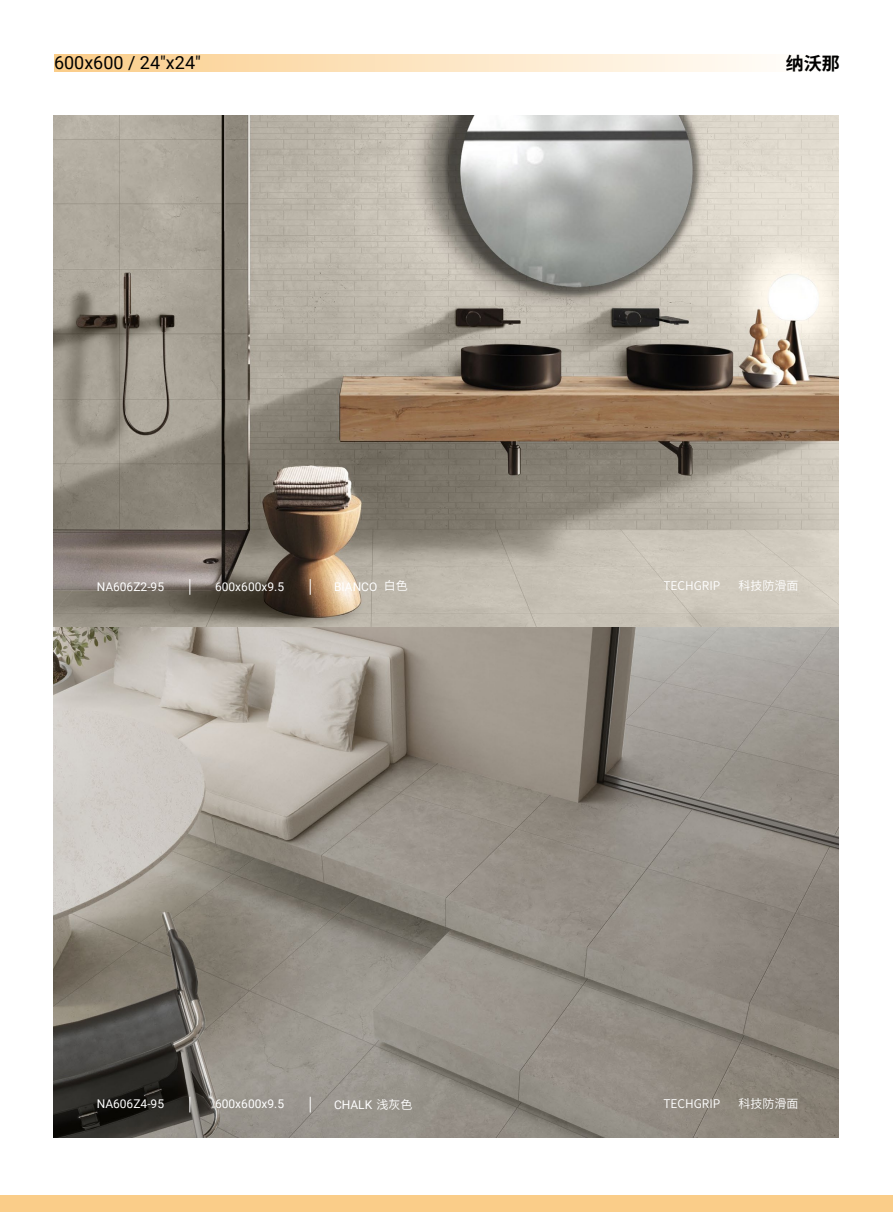
<style>
.page{position:relative;width:893px;height:1212px;background:#fff}
.page>*{position:absolute;margin:0;border:0;box-sizing:border-box;transform-origin:0 0}
.t1{font:18px "Roboto";color:#000}
.t2{font:700 18px "Source Han Sans CN";color:#000}
.t3{font:12px "Roboto";color:#fff}
.t4{font:12px "Source Han Sans CN";color:#fff}
.s1{font-family:"Source Han Sans CN"}
</style>
<div class="page">
<img style="left:53px;top:116px;width:786px;height:1021px">
<div style="left:54px;top:55px;width:786px;height:16px;background:linear-gradient(to right,#fbcd89,#fff)"></div>
<div style="left:0;top:1195px;width:893px;height:17px;background:#facd89"></div>
<svg style="left:189px;top:1097px;width:1px;height:15px"></svg>
<svg style="left:189px;top:579px;width:1px;height:16px"></svg>
<svg style="left:310px;top:1097px;width:1px;height:15px"></svg>
<svg style="left:310px;top:579px;width:1px;height:16px"></svg>
<h1 class="t1" style="left:54px;top:50px;width:148px">600x600 / 24"x24"</h1>
<h1 class="t2" style="left:786px;top:54px;width:55px">纳沃那</h1>
<p class="t3" style="left:97px;top:578px;width:69px">NA606Z2-95</p>
<p class="t3" style="left:215px;top:578px;width:71px">600x600x9.5</p>
<p class="t4" style="left:384px;top:580px;width:25px">白色</p>
<p class="t3" style="left:334px;top:578px;width:45px">BIANCO</p>
<p class="t3" style="left:97px;top:1095px;width:69px">NA606Z4-95</p>
<p class="t3" style="left:215px;top:1095px;width:71px">600x600x9.5</p>
<p class="t3" style="left:334px;top:1096px;width:80px">CHALK <span class="s1">浅灰色</span></p>
<p class="t4" style="left:663px;top:580px;width:59px">TECHGRIP</p>
<p class="t4" style="left:739px;top:580px;width:61px">科技防滑面</p>
<p class="t4" style="left:663px;top:1098px;width:59px">TECHGRIP</p>
<p class="t4" style="left:739px;top:1098px;width:61px">科技防滑面</p>
</div>
